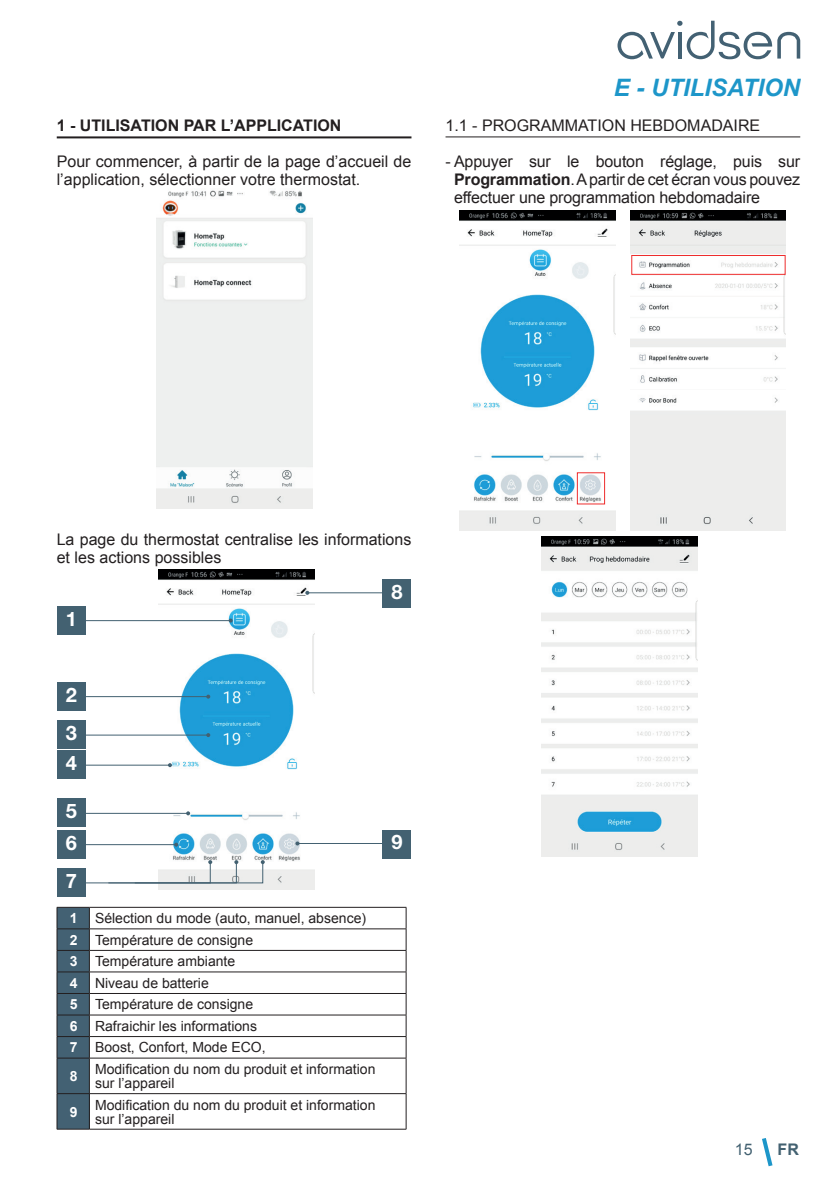
<style>
.page{position:relative;width:840px;height:1191px;background:#fff}
.page>*{position:absolute;margin:0;border:0;box-sizing:border-box;transform-origin:0 0}
.t1{font:italic 700 24px "Arial";color:#1d96c9}
.t2{font:700 20px/38.4px "Helvetica Neue LT Std";color:#fff}
.t3{font:16px/18px "Arial";color:#231f20}
.t4{font:700 16px "Arial";color:#231f20}
.t5{font:16px "Arial";color:#436171}
.t6{font:700 16px "Arial";color:#436171}
.t7{font:14px/21.6px "Arial";color:#231f20}
.t8{font:700 14px "Arial";color:#fff}
.s1{font-weight:700}
.s2{font-weight:700;color:#fff}
</style>
<div class="page">
<svg style="left:762px;top:1138px;width:11px;height:29px"></svg>
<svg style="left:617px;top:21px;width:182px;height:38px"></svg>
<hr style="left:57px;top:136px;width:354px;height:2px;background:#231f20">
<img style="left:156px;top:190px;width:156px;height:319px">
<img style="left:158px;top:570px;width:156px;height:319px">
<div style="left:57px;top:829px;width:29px;height:29px;background:#436171"></div>
<hr style="left:82px;top:844px;width:94px;height:1px;background:#436171">
<svg style="left:174px;top:842px;width:4px;height:4px"></svg>
<div style="left:57px;top:681px;width:29px;height:29px;background:#436171"></div>
<hr style="left:82px;top:696px;width:126px;height:1px;background:#436171">
<svg style="left:206px;top:694px;width:4px;height:4px"></svg>
<div style="left:57px;top:720px;width:29px;height:29px;background:#436171"></div>
<hr style="left:82px;top:734px;width:126px;height:1px;background:#436171">
<svg style="left:206px;top:733px;width:4px;height:4px"></svg>
<div style="left:57px;top:750px;width:29px;height:29px;background:#436171"></div>
<hr style="left:82px;top:764px;width:88px;height:1px;background:#436171">
<svg style="left:168px;top:763px;width:4px;height:4px"></svg>
<div style="left:57px;top:798px;width:29px;height:29px;background:#436171"></div>
<hr style="left:82px;top:813px;width:106px;height:1px;background:#436171">
<svg style="left:186px;top:811px;width:4px;height:4px"></svg>
<div style="left:57px;top:605px;width:29px;height:29px;background:#436171"></div>
<hr style="left:82px;top:620px;width:148px;height:1px;background:#436171">
<svg style="left:228px;top:618px;width:4px;height:4px"></svg>
<div style="left:57px;top:868px;width:29px;height:28px;background:#436171"></div>
<div style="left:382px;top:829px;width:29px;height:29px;background:#436171"></div>
<hr style="left:297px;top:843px;width:89px;height:1px;background:#436171">
<svg style="left:295px;top:841px;width:4px;height:4px"></svg>
<div style="left:382px;top:579px;width:29px;height:29px;background:#436171"></div>
<hr style="left:307px;top:592px;width:79px;height:1px;background:#436171">
<svg style="left:305px;top:591px;width:4px;height:4px"></svg>
<svg style="left:86px;top:860px;width:178px;height:24px"></svg>
<div style="left:57px;top:1093px;width:32px;height:36px;background:#436173"></div>
<hr style="left:89px;top:907px;width:317px;height:1px;background:#231f20">
<hr style="left:89px;top:928px;width:317px;height:1px;background:#231f20">
<hr style="left:89px;top:950px;width:317px;height:1px;background:#231f20">
<hr style="left:89px;top:971px;width:317px;height:1px;background:#231f20">
<hr style="left:89px;top:993px;width:317px;height:1px;background:#231f20">
<hr style="left:89px;top:1014px;width:317px;height:1px;background:#231f20">
<hr style="left:89px;top:1036px;width:317px;height:1px;background:#231f20">
<svg style="left:57px;top:907px;width:33px;height:186px;background:#405c6c"></svg>
<svg style="left:405px;top:907px;width:1px;height:150px"></svg>
<hr style="left:57px;top:1057px;width:32px;height:1px;background:#231f20">
<hr style="left:57px;top:1058px;width:1px;height:35px;background:#231f20">
<hr style="left:89px;top:1057px;width:317px;height:1px;background:#231f20">
<hr style="left:89px;top:1058px;width:1px;height:35px;background:#231f20">
<hr style="left:405px;top:1058px;width:1px;height:35px;background:#231f20">
<hr style="left:57px;top:1093px;width:32px;height:1px;background:#231f20">
<hr style="left:57px;top:1093px;width:1px;height:36px;background:#231f20">
<hr style="left:89px;top:1093px;width:317px;height:1px;background:#231f20">
<hr style="left:89px;top:1093px;width:1px;height:36px;background:#231f20">
<hr style="left:405px;top:1093px;width:1px;height:36px;background:#231f20">
<hr style="left:57px;top:1128px;width:32px;height:1px;background:#231f20">
<hr style="left:89px;top:1128px;width:317px;height:1px;background:#231f20">
<hr style="left:445px;top:136px;width:354px;height:1px;background:#231f20">
<img style="left:459px;top:211px;width:156px;height:320px">
<img style="left:630px;top:211px;width:155px;height:320px">
<div style="left:576px;top:472px;width:28px;height:32px;border:1px solid #ee2d2d"></div>
<div style="left:631px;top:255px;width:154px;height:20px;border:1px solid #ee2d2d"></div>
<img style="left:541px;top:537px;width:156px;height:319px">
<p class="t4" style="left:57px;top:115px;width:286px">1 - UTILISATION PAR L’APPLICATION</p>
<p class="t3" style="left:57px;top:152px;width:356px">Pour commencer, à partir de la page d’accueil de l’application, sélectionner votre thermostat.</p>
<h1 class="t1" style="left:613px;top:72px;width:188px">E - UTILISATION</h1>
<p class="t3" style="left:445px;top:116px;width:316px">1.1 - PROGRAMMATION HEBDOMADAIRE</p>
<p class="t3" style="left:454px;top:152px;width:347px;text-align:justify;text-indent:-9px">- Appuyer sur le bouton réglage, puis sur <span class="s1">Programmation</span>. A partir de cet écran vous pouvez effectuer une programmation hebdomadaire</p>
<p class="t3" style="left:57px;top:530px;width:356px">La page du thermostat centralise les informations et les actions possibles</p>
<p class="t2" style="left:66px;top:599px;width:13px">1</p>
<p class="t2" style="left:391px;top:572px;width:13px">8</p>
<p class="t2" style="left:66px;top:675px;width:13px">2<br>3</p>
<p class="t2" style="left:66px;top:743px;width:13px">4</p>
<p class="t2" style="left:66px;top:791px;width:13px">5</p>
<p class="t2" style="left:66px;top:823px;width:13px">6</p>
<p class="t2" style="left:66px;top:861px;width:13px">7</p>
<p class="t7" style="left:70px;top:907px;width:297px"><span class="s2">1</span> Sélection du mode (auto, manuel, absence)<br><span class="s2">2</span> Température de consigne<br><span class="s2">3</span> Température ambiante<br><span class="s2">4</span> Niveau de batterie<br><span class="s2">5</span> Température de consigne<br><span class="s2">6</span> Rafraichir les informations<br><span class="s2">7</span> Boost, Confort, Mode ECO,</p>
<p class="t8" style="left:70px;top:1066px;width:9px">8</p>
<p class="t7" style="left:95px;top:1062px;width:282px;line-height:14px">Modification du nom du produit et information sur l’appareil</p>
<p class="t8" style="left:70px;top:1102px;width:9px">9</p>
<p class="t7" style="left:95px;top:1097px;width:282px;line-height:14px">Modification du nom du produit et information sur l’appareil</p>
<p class="t2" style="left:391px;top:822px;width:13px">9</p>
<p class="t5" style="left:734px;top:1139px;width:19px">15</p>
<p class="t6" style="left:777px;top:1139px;width:23px">FR</p>
</div>
